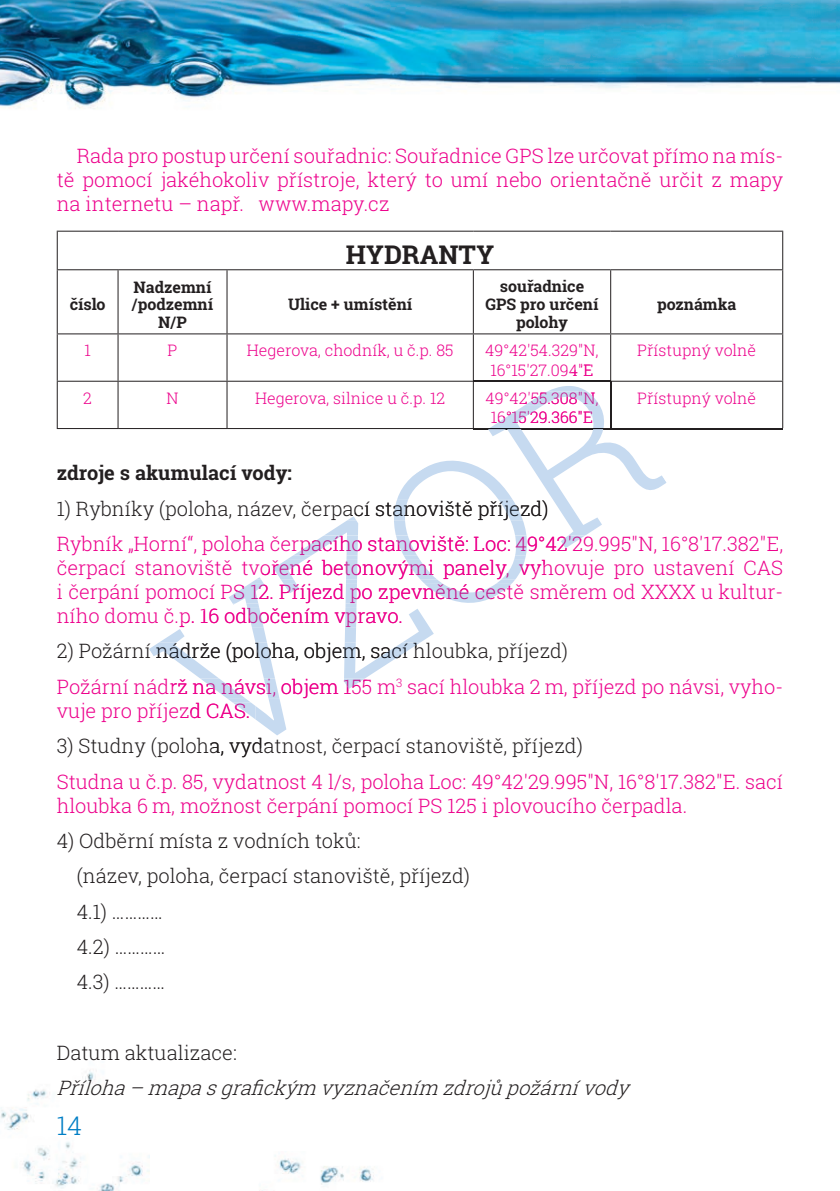
<style>
.page{position:relative;width:840px;height:1191px;background:#fff}
.page>*{position:absolute;margin:0;border:0;box-sizing:border-box;transform-origin:0 0}
.t1{font:700 26px "Roboto Slab";color:#231f20}
.t2{font:300 26px "Roboto Slab";color:#007ec5}
.t3{font:300 20px/24px "Roboto Slab";color:#ed028c;text-align:justify}
.t4{font:300 20px/35.4px "Roboto Slab";color:#231f20}
.t5{font:italic 300 20px "Roboto Slab";color:#231f20}
.t6{font:700 20px "Roboto Slab";color:#231f20}
.t7{font:300 16px/28.2px "Roboto Slab";color:#ed028c}
.t8{font:700 16px/17.4px "Roboto Slab";color:#231f20;text-align:center}
</style>
<div class="page">
<img style="left:0;top:1070px;width:150px;height:121px">
<img style="left:262px;top:1155px;width:112px;height:36px">
<img style="left:0;top:0;width:839px;height:249px">
<hr style="left:781px;top:232px;width:1px;height:37px;background:#231f20">
<hr style="left:781px;top:270px;width:1px;height:63px;background:#231f20">
<hr style="left:781px;top:334px;width:1px;height:47px;background:#231f20">
<hr style="left:781px;top:382px;width:1px;height:46px;background:#231f20">
<hr style="left:57px;top:231px;width:61px;height:1px;background:#231f20">
<hr style="left:118px;top:231px;width:109px;height:1px;background:#231f20">
<hr style="left:227px;top:231px;width:246px;height:1px;background:#231f20">
<hr style="left:473px;top:231px;width:137px;height:1px;background:#231f20">
<hr style="left:610px;top:231px;width:172px;height:1px;background:#231f20">
<hr style="left:57px;top:269px;width:61px;height:1px;background:#231f20">
<hr style="left:118px;top:269px;width:109px;height:1px;background:#231f20">
<hr style="left:227px;top:269px;width:246px;height:1px;background:#231f20">
<hr style="left:473px;top:269px;width:137px;height:1px;background:#231f20">
<hr style="left:610px;top:269px;width:172px;height:1px;background:#231f20">
<hr style="left:57px;top:333px;width:61px;height:1px;background:#231f20">
<hr style="left:118px;top:333px;width:109px;height:1px;background:#231f20">
<hr style="left:227px;top:333px;width:246px;height:1px;background:#231f20">
<hr style="left:473px;top:333px;width:137px;height:1px;background:#231f20">
<hr style="left:610px;top:333px;width:172px;height:1px;background:#231f20">
<hr style="left:57px;top:381px;width:61px;height:1px;background:#231f20">
<hr style="left:118px;top:381px;width:109px;height:1px;background:#231f20">
<hr style="left:610px;top:381px;width:172px;height:1px;background:#231f20">
<hr style="left:57px;top:428px;width:61px;height:1px;background:#231f20">
<hr style="left:118px;top:428px;width:109px;height:1px;background:#231f20">
<hr style="left:610px;top:428px;width:172px;height:1px;background:#231f20">
<hr style="left:57px;top:232px;width:1px;height:37px;background:#231f20">
<hr style="left:57px;top:270px;width:1px;height:63px;background:#231f20">
<hr style="left:117px;top:270px;width:1px;height:63px;background:#231f20">
<hr style="left:226px;top:270px;width:1px;height:63px;background:#231f20">
<hr style="left:472px;top:270px;width:1px;height:63px;background:#231f20">
<hr style="left:610px;top:270px;width:1px;height:63px;background:#231f20">
<hr style="left:57px;top:334px;width:1px;height:47px;background:#231f20">
<hr style="left:117px;top:334px;width:1px;height:47px;background:#231f20">
<hr style="left:226px;top:334px;width:1px;height:47px;background:#231f20">
<hr style="left:472px;top:334px;width:1px;height:47px;background:#231f20">
<hr style="left:610px;top:334px;width:1px;height:47px;background:#231f20">
<hr style="left:57px;top:382px;width:1px;height:46px;background:#231f20">
<hr style="left:117px;top:382px;width:1px;height:46px;background:#231f20">
<svg style="left:155px;top:362px;width:512px;height:374px"></svg>
<svg style="left:556px;top:363px;width:44px;height:19px"></svg>
<svg style="left:484px;top:391px;width:147px;height:38px"></svg>
<svg style="left:343px;top:500px;width:204px;height:20px"></svg>
<svg style="left:179px;top:535px;width:409px;height:92px"></svg>
<svg style="left:149px;top:642px;width:274px;height:21px"></svg>
<svg style="left:168px;top:678px;width:200px;height:44px"></svg>
<p class="t3" style="left:57px;top:143px;width:727px;text-indent:20px">Rada pro postup určení souřadnic: Souřadnice GPS lze určovat přímo na mís&shy;tě pomocí jakéhokoliv přístroje, který to umí nebo orientačně určit z mapy na internetu – např. www.mapy.cz</p>
<h1 class="t1" style="left:346px;top:237px;width:150px">HYDRANTY</h1>
<p class="t8" style="left:70px;top:295px;width:37px">číslo</p>
<p class="t8" style="left:485px;top:277px;width:114px;line-height:18px">souřadnice<br>GPS pro určení polohy</p>
<p class="t8" style="left:132px;top:278px;width:83px">Nadzemní /podzemní<br>N/P</p>
<p class="t8" style="left:288px;top:295px;width:126px">Ulice + umístění</p>
<p class="t8" style="left:656px;top:295px;width:81px">poznámka</p>
<p class="t7" style="left:84px;top:336px;width:8px">1</p>
<p class="t7" style="left:167px;top:336px;width:11px">P</p>
<p class="t7" style="left:247px;top:336px;width:208px">Hegerova, chodník, u č.p. 85</p>
<p class="t7" style="left:485px;top:336px;width:115px">49°42'54.329"N,</p>
<p class="t7" style="left:637px;top:336px;width:120px">Přístupný volně</p>
<p class="t7" style="left:83px;top:383px;width:10px">2</p>
<p class="t7" style="left:166px;top:383px;width:13px">N</p>
<p class="t7" style="left:255px;top:383px;width:191px">Hegerova, silnice u č.p. 12</p>
<p class="t7" style="left:637px;top:383px;width:120px">Přístupný volně</p>
<p class="t7" style="left:485px;top:355px;width:114px">16°15'27.094"E<br>49°42'55.308"N,</p>
<p class="t7" style="left:490px;top:402px;width:104px">16°15'29.366"E</p>
<p class="t6" style="left:57px;top:459px;width:237px">zdroje s akumulací vody:</p>
<p class="t4" style="left:57px;top:490px;width:493px">1) Rybníky (poloha, název, čerpací stanoviště příjezd)</p>
<p class="t3" style="left:57px;top:531px;width:727px">Rybník „Horní“, poloha čerpacího stanoviště: Loc: 49°42'29.995"N, 16°8'17.382"E, čerpací stanoviště tvořené betonovými panely, vyhovuje pro ustavení CAS i čerpání pomocí PS 12. Příjezd po zpevněné cestě směrem od XXXX u kultur&shy;ního domu č.p. 16 odbočením vpravo.</p>
<p class="t4" style="left:57px;top:633px;width:512px">2) Požární nádrže (poloha, objem, sací hloubka, příjezd)</p>
<p class="t3" style="left:57px;top:698px;width:195px">vuje pro příjezd CAS.</p>
<p class="t4" style="left:57px;top:727px;width:527px">3) Studny (poloha, vydatnost, čerpací stanoviště, příjezd)</p>
<p class="t3" style="left:57px;top:674px;width:727px">Požární nádrž na návsi, objem 155 m<sup>3</sup> sací hloubka 2 m, příjezd po návsi, vyho-</p>
<p class="t3" style="left:57px;top:769px;width:727px">Studna u č.p. 85, vydatnost 4 l/s, poloha Loc: 49°42'29.995"N, 16°8'17.382"E. sací hloubka 6 m, možnost čerpání pomocí PS 125 i plovoucího čerpadla.</p>
<p class="t4" style="left:77px;top:822px;width:394px;text-indent:-20px">4) Odběrní místa z vodních toků:<br>(název, poloha, čerpací stanoviště, příjezd)<br>4.1) …………<br>4.2) …………<br>4.3) …………</p>
<p class="t4" style="left:57px;top:1034px;width:181px">Datum aktualizace:</p>
<p class="t5" style="left:57px;top:1074px;width:580px">Příloha–mapasgrafickým vyznačením zdrojůpožárnívody</p>
<h1 class="t2" style="left:57px;top:1107px;width:27px">14</h1>
</div>
